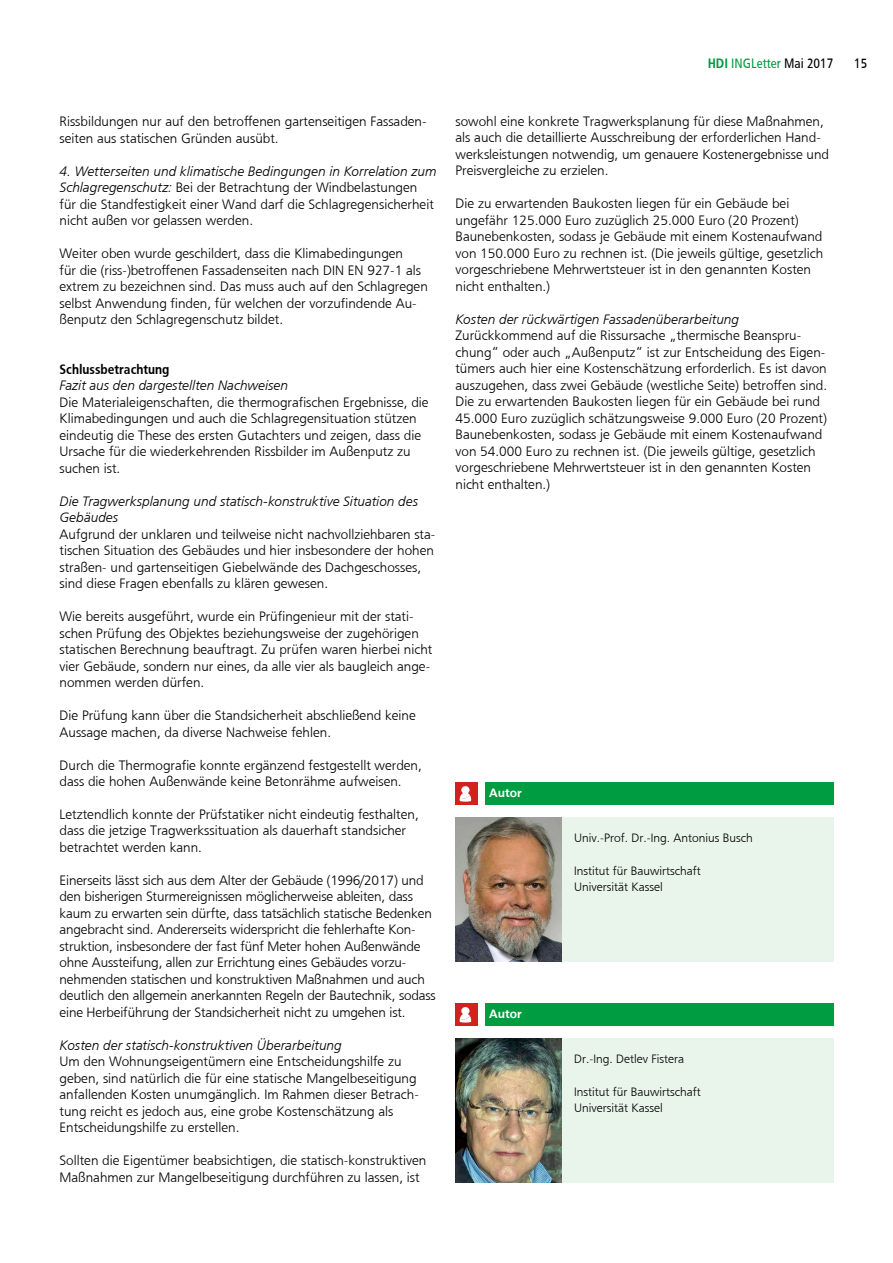
<style>
.page{position:relative;width:893px;height:1263px;background:#fff}
.page>*{position:absolute;margin:0;border:0;box-sizing:border-box;transform-origin:0 0}
.t1{font:13.5px/16.5px "HDI Gerling Sans Light";color:#000}
.t2{font:13.5px/16.5px "HDI Gerling Sans Light Italic";letter-spacing:.005em;color:#000}
.t3{font:13.5px "HDI Gerling Sans Cond Regular";color:#009c41}
.t4{font:13.5px "HDI Gerling Sans Cond Bold";color:#000}
.t5{font:13.5px "HDI Gerling Sans Cond Regular";color:#000}
.t6{font:12px/16.5px "HDI Gerling Sans Light";color:#000}
.t7{font:12px "HDI Gerling Sans Bold";color:#fff}
.s1{font-family:"HDI Gerling Sans Light Italic"}
.s2{font-family:"HDI Gerling Sans Cond Bold"}
.s3{color:#000}
</style>
<div class="page">
<div style="left:561px;top:1039px;width:272px;height:144px;background:#e9f5ea"></div>
<img style="left:455px;top:1039px;width:106px;height:144px">
<div style="left:455px;top:1003px;width:23px;height:23px;background:#d12120"></div>
<svg style="left:460px;top:1007px;width:11px;height:15px"></svg>
<div style="left:485px;top:1003px;width:348px;height:23px;background:#009c41"></div>
<div style="left:561px;top:818px;width:272px;height:144px;background:#e9f5ea"></div>
<img style="left:455px;top:818px;width:106px;height:144px">
<div style="left:455px;top:782px;width:23px;height:23px;background:#d12120"></div>
<svg style="left:460px;top:786px;width:11px;height:16px"></svg>
<div style="left:485px;top:782px;width:348px;height:23px;background:#009c41"></div>
<p class="t1" style="left:60px;top:113px;width:369px">Rissbildungen nur auf den betroffenen gartenseitigen Fassaden&shy;seiten aus statischen Gründen ausübt.</p>
<p class="t2" style="left:60px;top:163px;width:378px">4. Wetterseiten und klimatische Bedingungen in Korrelation zum</p>
<p class="t1" style="left:60px;top:179px;width:376px"><span class="s1">Schlagregenschutz:</span> Bei der Betrachtung der Windbelastungen für die Standfestigkeit einer Wand darf die Schlagregensicherheit nicht außen vor gelassen werden.</p>
<p class="t1" style="left:60px;top:245px;width:370px">Weiter oben wurde geschildert, dass die Klimabedingungen<br>für die (riss-)betroffenen Fassadenseiten nach DIN EN 927-1 als extrem zu bezeichnen sind. Das muss auch auf den Schlagregen selbst Anwendung finden, für welchen der vorzufindende Au&shy;ßenputz den Schlagregenschutz bildet.</p>
<p class="t4" style="left:60px;top:361px;width:111px">Schlussbetrachtung</p>
<p class="t2" style="left:60px;top:377px;width:230px">Fazit aus den dargestellten Nachweisen</p>
<p class="t1" style="left:60px;top:394px;width:371px">Die Materialeigenschaften, die thermografischen Ergebnisse, die Klimabedingungen und auch die Schlagregensituation stützen eindeutig die These des ersten Gutachters und zeigen, dass die Ursache für die wiederkehrenden Rissbilder im Außenputz zu suchen ist.</p>
<p class="t2" style="left:60px;top:493px;width:360px">Die Tragwerksplanung und statisch-konstruktive Situation des<br>Gebäudes</p>
<p class="t1" style="left:60px;top:526px;width:377px">Aufgrund der unklaren und teilweise nicht nachvollziehbaren sta&shy;tischen Situation des Gebäudes und hier insbesondere der hohen straßen- und gartenseitigen Giebelwände des Dachgeschosses, sind diese Fragen ebenfalls zu klären gewesen.</p>
<p class="t1" style="left:60px;top:608px;width:374px">Wie bereits ausgeführt, wurde ein Prüfingenieur mit der stati&shy;schen Prüfung des Objektes beziehungsweise der zugehörigen statischen Berechnung beauftragt. Zu prüfen waren hierbei nicht vier Gebäude, sondern nur eines, da alle vier als baugleich ange&shy;nommen werden dürfen.</p>
<p class="t1" style="left:60px;top:707px;width:358px">Die Prüfung kann über die Standsicherheit abschließend keine<br>Aussage machen, da diverse Nachweise fehlen.</p>
<p class="t1" style="left:60px;top:757px;width:364px">Durch die Thermografie konnte ergänzend festgestellt werden, dass die hohen Außenwände keine Betonrähme aufweisen.</p>
<p class="t1" style="left:60px;top:806px;width:361px">Letztendlich konnte der Prüfstatiker nicht eindeutig festhalten, dass die jetzige Tragwerkssituation als dauerhaft standsicher betrachtet werden kann.</p>
<p class="t1" style="left:60px;top:872px;width:378px">Einerseits lässt sich aus dem Alter der Gebäude (1996/2017) und den bisherigen Sturmereignissen möglicherweise ableiten, dass kaum zu erwarten sein dürfte, dass tatsächlich statische Bedenken angebracht sind. Andererseits widerspricht die fehlerhafte Kon&shy;struktion, insbesondere der fast fünf Meter hohen Außenwände ohne Aussteifung, allen zur Errichtung eines Gebäudes vorzu&shy;nehmenden statischen und konstruktiven Maßnahmen und auch deutlich den allgemein anerkannten Regeln der Bautechnik, sodass eine Herbeiführung der Standsicherheit nicht zu umgehen ist.</p>
<p class="t2" style="left:60px;top:1037px;width:284px">Kosten der statisch-konstruktiven Überarbeitung</p>
<p class="t1" style="left:60px;top:1054px;width:361px">Um den Wohnungseigentümern eine Entscheidungshilfe zu geben, sind natürlich die für eine statische Mangelbeseitigung anfallenden Kosten unumgänglich. Im Rahmen dieser Betrach&shy;tung reicht es jedoch aus, eine grobe Kostenschätzung als Entscheidungshilfe zu erstellen.</p>
<p class="t1" style="left:60px;top:1153px;width:368px">Sollten die Eigentümer beabsichtigen, die statisch-konstruktiven<br>Maßnahmen zur Mangelbeseitigung durchführen zu lassen, ist</p>
<p class="t3" style="left:708px;top:56px;width:127px"><span class="s2">HDI</span> INGLetter <span class="s3">Mai 2017</span></p>
<p class="t5" style="left:854px;top:56px;width:15px">15</p>
<p class="t1" style="left:455px;top:113px;width:375px">sowohl eine konkrete Tragwerksplanung für diese Maßnahmen, als auch die detaillierte Ausschreibung der erforderlichen Hand&shy;werksleistungen notwendig, um genauere Kostenergebnisse und Preisvergleiche zu erzielen.</p>
<p class="t1" style="left:455px;top:196px;width:369px">Die zu erwartenden Baukosten liegen für ein Gebäude bei ungefähr 125.000 Euro zuzüglich 25.000 Euro (20 Prozent)<br>Baunebenkosten, sodass je Gebäude mit einem Kostenaufwand von 150.000 Euro zu rechnen ist. (Die jeweils gültige, gesetzlich vorgeschriebene Mehrwertsteuer ist in den genannten Kosten nicht enthalten.)</p>
<p class="t2" style="left:455px;top:311px;width:285px">Kosten der rückwärtigen Fassadenüberarbeitung</p>
<p class="t1" style="left:455px;top:327px;width:373px">Zurückkommend auf die Rissursache „thermische Beanspru&shy;chung“ oder auch „Außenputz“ ist zur Entscheidung des Eigen&shy;tümers auch hier eine Kostenschätzung erforderlich. Es ist davon auszugehen, dass zwei Gebäude (westliche Seite) betroffen sind.<br>Die zu erwartenden Baukosten liegen für ein Gebäude bei rund 45.000 Euro zuzüglich schätzungsweise 9.000 Euro (20 Prozent)<br>Baunebenkosten, sodass je Gebäude mit einem Kostenaufwand von 54.000 Euro zu rechnen ist. (Die jeweils gültige, gesetzlich vorgeschriebene Mehrwertsteuer ist in den genannten Kosten nicht enthalten.)</p>
<p class="t7" style="left:489px;top:786px;width:34px">Autor</p>
<p class="t7" style="left:489px;top:1007px;width:34px">Autor</p>
<p class="t6" style="left:574px;top:829px;width:180px">Univ.-Prof. Dr.-Ing. Antonius Busch</p>
<p class="t6" style="left:574px;top:862px;width:128px">Institut für Bauwirtschaft<br>Universität Kassel</p>
<p class="t6" style="left:574px;top:1050px;width:111px">Dr.-Ing. Detlev Fistera</p>
<p class="t6" style="left:574px;top:1083px;width:128px">Institut für Bauwirtschaft<br>Universität Kassel</p>
</div>
